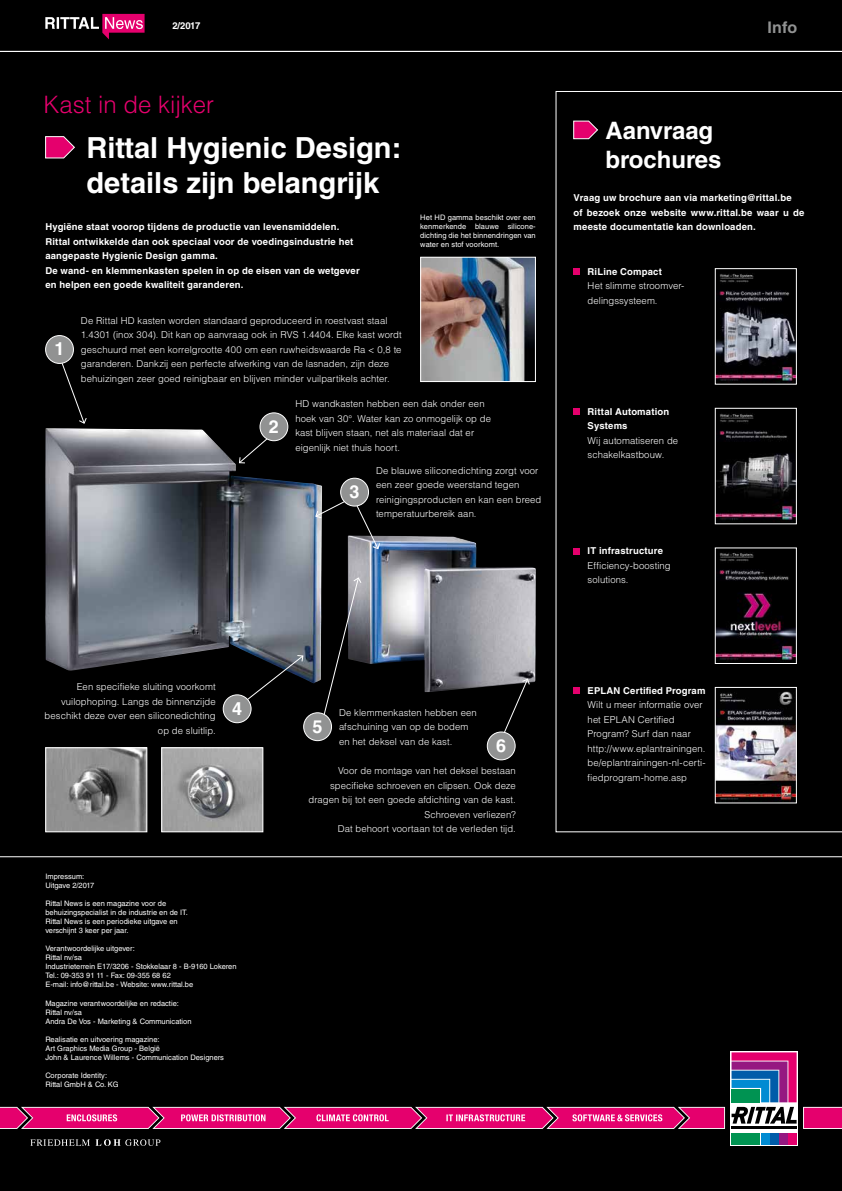
<style>
.page{position:relative;width:842px;height:1191px;background:#000}
.page>*{position:absolute;margin:0;border:0;box-sizing:border-box;transform-origin:0 0}
.t1{font:700 29px/34.8px "Helvetica LT Std";color:#fff}
.t2{font:700 24px/28.8px "Helvetica LT Std";color:#fff}
.t3{font:300 24px "Helvetica LT Std";color:#e5006d}
.t4{font:700 18px "Helvetica LT Std";color:#fff}
.t5{font:700 16px "Helvetica LT Std";color:#919292}
.t6{font:300 9.5px/14.5px "Helvetica LT Std";letter-spacing:.01em;color:#fff}
.t7{font:700 9.5px/14.5px "Helvetica LT Std";letter-spacing:.02em;color:#fff}
.t8{font:7.5px/9px "Helvetica LT Std";color:#fff}
</style>
<div class="page">
<svg style="left:30px;top:1139px;width:130px;height:7px"></svg>
<svg style="left:730px;top:1051px;width:68px;height:94px"></svg>
<hr style="left:731px;top:1126px;width:66px;height:3px;background:#000">
<div style="left:731px;top:1132px;width:29px;height:12px;background:#009352"></div>
<div style="left:761px;top:1132px;width:8px;height:12px;background:#008bd2"></div>
<div style="left:770px;top:1132px;width:8px;height:12px;background:#005ca9"></div>
<div style="left:779px;top:1132px;width:8px;height:12px;background:#951881"></div>
<svg style="left:731px;top:1052px;width:66px;height:71px;background:#7c6291"></svg>
<div style="left:788px;top:1132px;width:9px;height:12px;background:#e5006d"></div>
<svg style="left:803px;top:1106px;width:39px;height:23px"></svg>
<svg style="left:0;top:1106px;width:725px;height:23px;background:#d82c7e"></svg>
<svg style="left:45px;top:14px;width:100px;height:25px"></svg>
<hr style="left:0;top:51px;width:842px;height:1px;background:#fff">
<hr style="left:0;top:856px;width:842px;height:1px;background:#fff">
<svg style="left:45px;top:136px;width:30px;height:22px"></svg>
<svg style="left:556px;top:91px;width:286px;height:741px"></svg>
<svg style="left:573px;top:121px;width:25px;height:18px"></svg>
<div style="left:573px;top:408px;width:7px;height:6px;background:#e5006d"></div>
<img style="left:717px;top:410px;width:78px;height:112px">
<div style="left:715px;top:408px;width:82px;height:116px;border:1px solid #fff"></div>
<div style="left:573px;top:268px;width:7px;height:7px;background:#e5006d"></div>
<img style="left:717px;top:270px;width:78px;height:112px">
<div style="left:715px;top:268px;width:82px;height:116px;border:1px solid #fff"></div>
<div style="left:573px;top:687px;width:7px;height:7px;background:#e5006d"></div>
<img style="left:717px;top:689px;width:78px;height:112px">
<div style="left:715px;top:687px;width:82px;height:116px;border:1px solid #fff"></div>
<div style="left:573px;top:548px;width:7px;height:6px;background:#e5006d"></div>
<img style="left:717px;top:549px;width:78px;height:113px">
<div style="left:715px;top:547px;width:82px;height:117px;border:1px solid #fff"></div>
<img style="left:422px;top:259px;width:112px;height:121px">
<div style="left:420px;top:257px;width:116px;height:125px;border:1px solid #fff"></div>
<img style="left:45px;top:428px;width:491px;height:264px">
<div style="left:46px;top:335px;width:27px;height:28px;background:#919292;border-radius:50%"></div>
<div style="left:45px;top:335px;width:29px;height:29px;border:1px solid #fff;border-radius:50%"></div>
<svg style="left:61px;top:362px;width:26px;height:62px"></svg>
<div style="left:260px;top:413px;width:28px;height:28px;background:#919292;border-radius:50%"></div>
<div style="left:260px;top:412px;width:28px;height:29px;border:1px solid #fff;border-radius:50%"></div>
<svg style="left:238px;top:437px;width:30px;height:27px"></svg>
<div style="left:341px;top:478px;width:27px;height:28px;background:#919292;border-radius:50%"></div>
<div style="left:340px;top:478px;width:29px;height:28px;border:1px solid #fff;border-radius:50%"></div>
<svg style="left:315px;top:500px;width:31px;height:19px"></svg>
<svg style="left:356px;top:504px;width:25px;height:46px"></svg>
<div style="left:223px;top:695px;width:28px;height:27px;background:#919292;border-radius:50%"></div>
<div style="left:223px;top:694px;width:28px;height:29px;border:1px solid #fff;border-radius:50%"></div>
<svg style="left:246px;top:654px;width:58px;height:47px"></svg>
<img style="left:47px;top:749px;width:98px;height:81px">
<div style="left:45px;top:747px;width:102px;height:85px;border:1px solid #fff"></div>
<img style="left:163px;top:749px;width:98px;height:81px">
<div style="left:161px;top:747px;width:102px;height:85px;border:1px solid #fff"></div>
<div style="left:304px;top:713px;width:27px;height:27px;background:#919292;border-radius:50%"></div>
<div style="left:303px;top:712px;width:29px;height:29px;border:1px solid #fff;border-radius:50%"></div>
<svg style="left:323px;top:576px;width:39px;height:139px"></svg>
<div style="left:487px;top:732px;width:28px;height:28px;background:#919292;border-radius:50%"></div>
<div style="left:487px;top:731px;width:28px;height:29px;border:1px solid #fff;border-radius:50%"></div>
<svg style="left:503px;top:678px;width:28px;height:55px"></svg>
<p class="t7" style="left:172px;top:18px;width:30px">2/2017</p>
<h3 class="t5" style="left:768px;top:17px;width:31px">Info</h3>
<h2 class="t3" style="left:44px;top:89px;width:172px">Kast in de kijker</h2>
<h1 class="t1" style="left:87px;top:130px;width:316px">Rittal Hygienic Design: details zijn belangrijk</h1>
<p class="t7" style="left:45px;top:220px;width:316px">Hygiëne staat voorop tijdens de productie van levensmiddelen.<br>Rittal ontwikkelde dan ook speciaal voor de voedingsindustrie het aangepaste Hygienic Design gamma.<br>De wand- en klemmenkasten spelen in op de eisen van de wetgever en helpen een goede kwaliteit garanderen.</p>
<h3 class="t4" style="left:55px;top:338px;width:12px">1</h3>
<p class="t6" style="left:81px;top:313px;width:322px">De Rittal HD kasten worden standaard geproduceerd in roestvast staal 1.4301 (inox 304). Dit kan op aanvraag ook in RVS 1.4404. Elke kast wordt geschuurd met een korrelgrootte 400 om een ruwheidswaarde Ra &lt; 0,8 te garanderen. Dankzij een perfecte afwerking van de lasnaden, zijn deze behuizingen zeer goed reinigbaar en blijven minder vuilpartikels achter.</p>
<p class="t8" style="left:420px;top:213px;width:117px;text-align:justify">Het HD gamma beschikt over een kenmerkende blauwe silicone&shy;dichting die het binnendringen van water en stof voorkomt.</p>
<h3 class="t4" style="left:269px;top:415px;width:12px">2</h3>
<p class="t6" style="left:295px;top:397px;width:197px">HD wandkasten hebben een dak onder een hoek van 30°. Water kan zo onmogelijk op de kast blijven staan, net als materiaal dat er eigenlijk niet thuis hoort.</p>
<h3 class="t4" style="left:350px;top:480px;width:12px">3</h3>
<p class="t6" style="left:376px;top:463px;width:167px">De blauwe siliconedichting zorgt voor een zeer goede weerstand tegen reinigingsproducten en kan een breed temperatuurbereik aan.</p>
<h2 class="t2" style="left:605px;top:116px;width:118px">Aanvraag brochures</h2>
<p class="t7" style="left:573px;top:190px;width:232px">Vraag uw brochure aan via marketing@rittal.be<br>of bezoek onze website www.rittal.be waar u de meeste documentatie kan downloaden.</p>
<p class="t7" style="left:588px;top:264px;width:76px">RiLine Compact</p>
<p class="t6" style="left:588px;top:279px;width:98px">Het slimme stroomver&shy;delingssysteem.</p>
<p class="t7" style="left:588px;top:404px;width:83px">Rittal Automation<br>Systems</p>
<p class="t6" style="left:588px;top:433px;width:92px">Wij automatiseren de schakelkastbouw.</p>
<p class="t7" style="left:588px;top:543px;width:77px">IT infrastructure</p>
<p class="t6" style="left:588px;top:558px;width:85px">Efficiency-boosting solutions.</p>
<p class="t6" style="left:45px;top:679px;width:173px;text-align:right">Een specifieke sluiting voorkomt vuilophoping. Langs de binnenzijde beschikt deze over een siliconedichting op de sluitlip.</p>
<h3 class="t4" style="left:232px;top:697px;width:12px">4</h3>
<p class="t8" style="left:45px;top:872px;width:51px">Impressum:<br>Uitgave 2/2017</p>
<p class="t8" style="left:45px;top:899px;width:144px">Rittal News is een magazine voor de behuizingspecialist in de industrie en de IT.<br>Rittal News is een periodieke uitgave en verschijnt 3 keer per jaar.</p>
<p class="t8" style="left:45px;top:944px;width:193px">Verantwoordelijke uitgever:<br>Rittal nv/sa<br>Industrieterrein E17/3206 - Stokkelaar 8 - B-9160 Lokeren Tel.: 09-353 91 11 - Fax: 09-355 68 62<br>E-mail: info@rittal.be - Website: www.rittal.be</p>
<p class="t8" style="left:45px;top:998px;width:148px">Magazine verantwoordelijke en redactie:<br>Rittal nv/sa<br>Andra De Vos - Marketing &amp; Communication</p>
<p class="t8" style="left:45px;top:1034px;width:180px">Realisatie en uitvoering magazine:<br>Art Graphics Media Group - België<br>John &amp; Laurence Willems - Communication Designers</p>
<p class="t8" style="left:45px;top:1070px;width:75px">Corporate Identity:<br>Rittal GmbH &amp; Co. KG</p>
<p class="t6" style="left:339px;top:705px;width:139px">De klemmenkasten hebben een afschuining van op de bodem en het deksel van de kast.</p>
<h3 class="t4" style="left:313px;top:715px;width:12px">5</h3>
<p class="t6" style="left:308px;top:763px;width:209px;text-align:right">Voor de montage van het deksel bestaan specifieke schroeven en clipsen. Ook deze dragen bij tot een goede afdichting van de kast.<br>Schroeven verliezen?<br>Dat behoort voortaan tot de verleden tijd.</p>
<h3 class="t4" style="left:496px;top:734px;width:12px">6</h3>
<p class="t7" style="left:588px;top:683px;width:119px">EPLAN Certified Program</p>
<p class="t6" style="left:588px;top:697px;width:119px">Wilt u meer informatie over het EPLAN Certified<br>Program? Surf dan naar http://www.eplantrainingen. be/eplantrainingen-nl-certi&shy;fiedprogram-home.asp</p>
</div>
